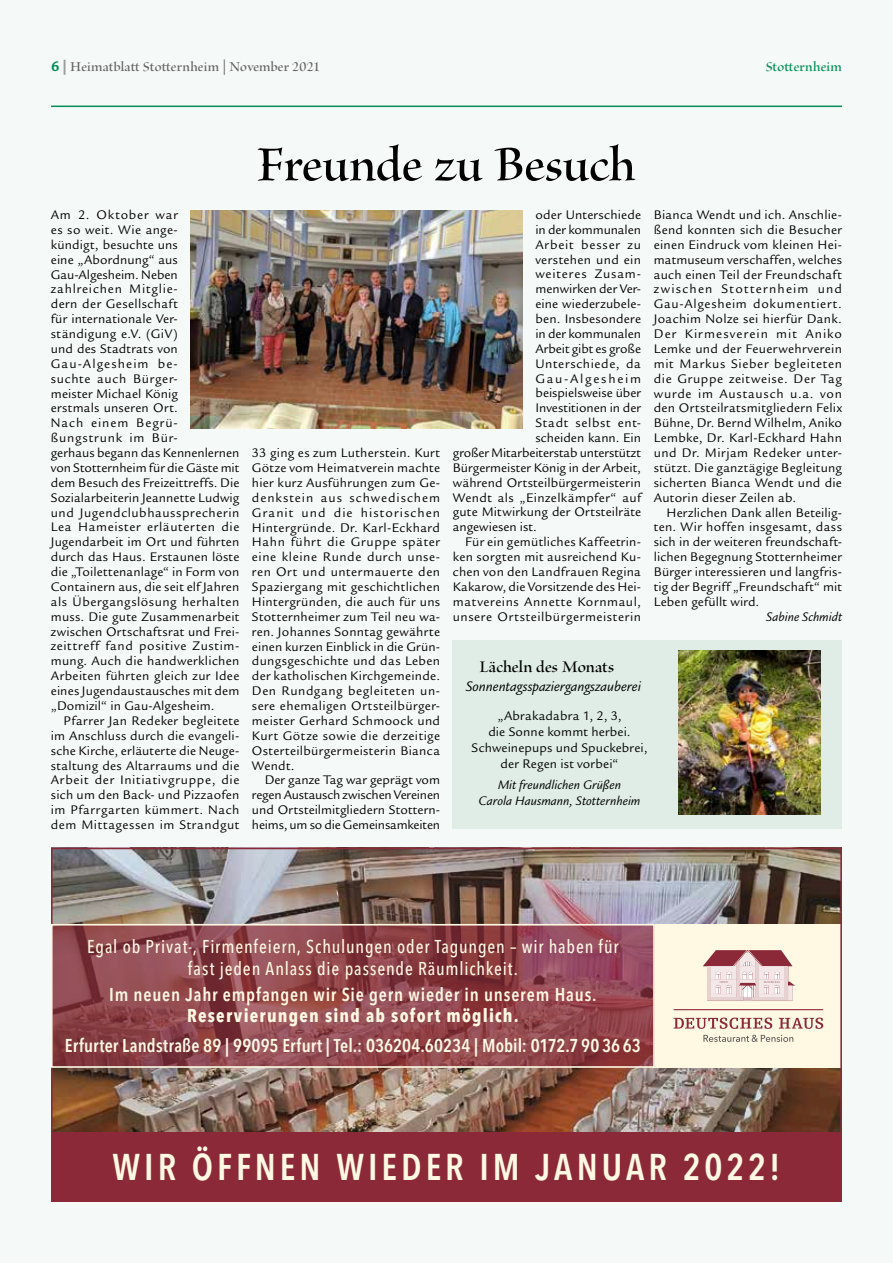
<style>
.page{position:relative;width:893px;height:1263px;background:#f5f9f7}
.page>*{position:absolute;margin:0;border:0;box-sizing:border-box;transform-origin:0 0}
.t1{font:54px "Brioso Pro Semibold Disp";letter-spacing:-.005em;color:#000}
.t2{font:600 condensed 36.9px "Avenir Next LT Pro";letter-spacing:.11em;color:#fff8e3}
.t3{font:500 condensed 18.45px/21.6px "Avenir Next LT Pro";letter-spacing:.045em;color:#fff8e3;text-align:center}
.t4{font:600 condensed 18.45px "Avenir Next LT Pro";letter-spacing:.005em;color:#fff8e3}
.t5{font:600 condensed 18.45px "Avenir Next LT Pro";letter-spacing:.03em;color:#fff8e3}
.t6{font:700 condensed 18.45px "Avenir Next LT Pro";letter-spacing:.065em;color:#fff8e3}
.t7{font:18px "Brioso Pro Semibold Disp";color:#000}
.t8{font:15px "Brioso Pro Semibold Disp";letter-spacing:.005em;color:#646363}
.t9{font:italic 15px "Legacy Sans Std";color:#000}
.t10{font:15px "Brioso Pro Semibold Disp";letter-spacing:.015em;color:#008d58}
.t11{font:13.5px/14.9px "Legacy Sans Std";letter-spacing:.02em;color:#000;text-align:justify}
.t12{font:13.5px "Legacy Sans Std";color:#000}
.t13{font:13.5px "Legacy Sans Std";letter-spacing:-.005em;color:#000}
.t14{font:italic 13.5px/16.2px "Legacy Sans Std";letter-spacing:.005em;color:#000;text-align:center}
.t15{font:13.5px "Legacy Sans Std";letter-spacing:.05em;color:#000}
.t16{font:13.5px "Legacy Sans Std";letter-spacing:.045em;color:#000}
.t17{font:13.5px "Legacy Sans Std";letter-spacing:.065em;color:#000}
.t18{font:13.5px "Legacy Sans Std";letter-spacing:.13em;color:#000}
.s1{font-family:"Legacy Sans Std";font-weight:700;color:#008d58}
.s2{font-family:"Legacy Sans Std";font-weight:700;color:#9d9d9c}
</style>
<div class="page">
<img style="left:54px;top:851px;width:785px;height:280px">
<div style="left:653px;top:924px;width:189px;height:144px;background:#fff8e3"></div>
<svg style="left:674px;top:1017px;width:98px;height:12px"></svg>
<svg style="left:779px;top:1017px;width:44px;height:12px"></svg>
<hr style="left:674px;top:1009px;width:149px;height:1px;background:#8b2939">
<svg style="left:703px;top:1035px;width:90px;height:7px"></svg>
<svg style="left:703px;top:950px;width:92px;height:50px"></svg>
<div style="left:51px;top:1131px;width:791px;height:70px;background:#8b2939"></div>
<svg style="left:54px;top:927px;width:598px;height:138px"></svg>
<div style="left:51px;top:924px;width:604px;height:144px;border:2px solid #fff8e3"></div>
<img style="left:191px;top:210px;width:332px;height:218px">
<div style="left:453px;top:641px;width:389px;height:188px;background:#dfede6"></div>
<img style="left:679px;top:651px;width:141px;height:163px">
<hr style="left:51px;top:106px;width:791px;height:1px;background:#008d58">
<p class="t8" style="left:51px;top:59px;width:271px"><span class="s1">6</span><span class="s2">|</span>Heimatblatt Stotternheim | November 2021</p>
<p class="t10" style="left:766px;top:59px;width:78px">Stotternheim</p>
<p class="t11" style="left:51px;top:207px;width:190px;text-align:left">Am 2. Oktober war<br>es so weit. Wie ange-<br>kündigt, besuchte uns<br>eine „Abordnung“ aus<br>Gau-Algesheim. Neben zahlreichen Mitglie-<br>dern der Gesellschaft<br>für internationale Ver&shy;ständigung e.V. (GiV)<br>und des Stadtrats von<br>Gau-Algesheim be-<br>suchte auch Bürger-<br>meister Michael König<br>erstmals unseren Ort.<br>Nach einem Begrü&shy;ßungstrunk im Bür-<br>gerhaus begann das Kennenlernen von Stotternheim für die Gäste mit dem Besuch des Freizeittreffs. Die<br>Sozialarbeiterin Jeannette Ludwig und Jugendclubhaussprecherin<br>Lea Hameister erläuterten die<br>Jugendarbeit im Ort und führten durch das Haus. Erstaunen löste die „Toilettenanlage“ in Form von<br>Containern aus, die seit elf Jahren als Übergangslösung herhalten muss. Die gute Zusammenarbeit zwischen Ortschaftsrat und Frei&shy;zeittreff fand positive Zustim&shy;mung. Auch die handwerklichen<br>Arbeiten führten gleich zur Idee eines Jugendaustausches mit dem „Domizil“ in Gau-Algesheim.</p>
<p class="t11" style="left:51px;top:713px;width:190px;text-indent:13px">Pfarrer Jan Redeker begleitete im Anschluss durch die evangeli&shy;sche Kirche, erläuterte die Neuge&shy;staltung des Altarraums und die Arbeit der Initiativgruppe, die sich um den Back- und Pizzaofen im Pfarrgarten kümmert. Nach dem Mittagessen im Strandgut</p>
<h1 class="t1" style="left:257px;top:136px;width:381px">Freunde zu Besuch</h1>
<p class="t11" style="left:252px;top:446px;width:190px">33 ging es zum Lutherstein. Kurt Götze vom Heimatverein machte hier kurz Ausführungen zum Ge&shy;denkstein aus schwedischem Granit und die historischen Hintergründe. Dr. Karl-Eckhard Hahn führt die Gruppe später eine kleine Runde durch unse&shy;ren Ort und untermauerte den Spaziergang mit geschichtlichen Hintergründen, die auch für uns Stotternheimer zum Teil neu wa&shy;ren. Johannes Sonntag gewährte einen kurzen Einblick in die Grün&shy;dungsgeschichte und das Leben der katholischen Kirchgemeinde.<br>Den Rundgang begleiteten un&shy;sere ehemaligen Ortsteilbürger&shy;meister Gerhard Schmoock und Kurt Götze sowie die derzeitige Osterteilbürgermeisterin Bianca Wendt.</p>
<p class="t11" style="left:252px;top:773px;width:190px;text-indent:13px">Der ganze Tag war geprägt vom regen Austausch zwischen Vereinen und Ortsteilmitgliedern Stottern&shy;heims, um so die Gemeinsamkeiten</p>
<p class="t11" style="left:535px;top:207px;width:107px">oder Unterschiede</p>
<p class="t13" style="left:535px;top:222px;width:107px">in der kommunalen</p>
<p class="t17" style="left:535px;top:237px;width:107px">Arbeit besser zu</p>
<p class="t11" style="left:535px;top:252px;width:107px">verstehen und ein</p>
<p class="t17" style="left:535px;top:266px;width:107px">weiteres Zusam-</p>
<p class="t11" style="left:535px;top:282px;width:107px">menwirken der Ver-</p>
<p class="t11" style="left:535px;top:297px;width:107px">eine wiederzubele-</p>
<p class="t11" style="left:535px;top:311px;width:107px">ben. Insbesondere</p>
<p class="t13" style="left:535px;top:326px;width:107px">in der kommunalen</p>
<p class="t12" style="left:535px;top:341px;width:107px">Arbeit gibt es große</p>
<p class="t16" style="left:535px;top:356px;width:107px">Unterschiede, da</p>
<p class="t18" style="left:535px;top:371px;width:107px">Gau-Algesheim</p>
<p class="t12" style="left:535px;top:385px;width:107px">beispielsweise über</p>
<p class="t12" style="left:535px;top:400px;width:107px">Investitionen in der</p>
<p class="t15" style="left:535px;top:415px;width:107px">Stadt selbst ent-</p>
<p class="t11" style="left:535px;top:430px;width:107px">scheiden kann. Ein</p>
<p class="t13" style="left:453px;top:445px;width:190px">großer Mitarbeiterstab unterstützt</p>
<p class="t12" style="left:453px;top:460px;width:190px">Bürgermeister König in der Arbeit,</p>
<p class="t11" style="left:453px;top:475px;width:190px">während Ortsteilbürgermeisterin</p>
<p class="t11" style="left:453px;top:490px;width:190px">Wendt als „Einzelkämpfer“ auf</p>
<p class="t11" style="left:453px;top:505px;width:190px">gute Mitwirkung der Ortsteilräte</p>
<p class="t11" style="left:453px;top:520px;width:85px">angewiesen ist.</p>
<p class="t11" style="left:466px;top:535px;width:177px">Für ein gemütliches Kaffeetrin-</p>
<p class="t11" style="left:453px;top:549px;width:190px">ken sorgten mit ausreichend Ku-</p>
<p class="t11" style="left:453px;top:564px;width:190px">chen von den Landfrauen Regina</p>
<p class="t11" style="left:453px;top:579px;width:190px">Kakarow, die Vorsitzende des Hei-</p>
<p class="t16" style="left:453px;top:594px;width:190px">matvereins Annette Kornmaul,</p>
<p class="t15" style="left:453px;top:609px;width:190px">unsere Ortsteilbürgermeisterin</p>
<p class="t11" style="left:654px;top:207px;width:190px">Bianca Wendt und ich. Anschlie&shy;ßend konnten sich die Besucher einen Eindruck vom kleinen Hei&shy;matmuseum verschaffen, welches auch einen Teil der Freundschaft zwischen Stotternheim und Gau-Algesheim dokumentiert.<br>Joachim Nolze sei hierfür Dank.<br>Der Kirmesverein mit Aniko Lemke und der Feuerwehrverein mit Markus Sieber begleiteten die Gruppe zeitweise. Der Tag wurde im Austausch u.a. von den Ortsteilratsmitgliedern Felix Bühne, Dr. Bernd Wilhelm, Aniko Lembke, Dr. Karl-Eckhard Hahn und Dr. Mirjam Redeker unter&shy;stützt. Die ganztägige Begleitung sicherten Bianca Wendt und die Autorin dieser Zeilen ab.</p>
<p class="t11" style="left:654px;top:505px;width:190px;text-indent:13px">Herzlichen Dank allen Beteilig&shy;ten. Wir hoffen insgesamt, dass sich in der weiteren freundschaft&shy;lichen Begegnung Stotternheimer Bürger interessieren und langfris&shy;tig der Begriff „Freundschaft“ mit Leben gefüllt wird.</p>
<p class="t14" style="left:766px;top:609px;width:77px">Sabine Schmidt</p>
<h3 class="t7" style="left:480px;top:657px;width:136px">Lächeln des Monats</h3>
<p class="t9" style="left:466px;top:678px;width:177px">Sonnentagsspaziergangszauberei</p>
<p class="t11" style="left:472px;top:707px;width:177px;line-height:16.2px;text-align:center">„Abrakadabra 1, 2, 3,<br>die Sonne kommt herbei.<br>Schweinepups und Spuckebrei, der Regen ist vorbei“</p>
<p class="t14" style="left:479px;top:776px;width:163px">Mit freundlichen Grüßen<br>Carola Hausmann, Stotternheim</p>
<h3 class="t3" style="left:87px;top:936px;width:533px">Egal ob Privat-, Firmenfeiern, Schulungen oder Tagungen – wir haben für fast jeden Anlass die passende Räumlichkeit.</h3>
<h3 class="t5" style="left:109px;top:983px;width:489px">Im neuen Jahr empfangen wir Sie gern wieder in unserem Haus.</h3>
<h3 class="t6" style="left:187px;top:1004px;width:333px">Reservierungen sind ab sofort möglich.</h3>
<h3 class="t4" style="left:65px;top:1035px;width:578px">Erfurter Landstraße 89 | 99095 Erfurt | Tel.: 036204.60234 | Mobil: 0172.7 90 36 63</h3>
<h2 class="t2" style="left:112px;top:1145px;width:669px">WIR ÖFFNEN WIEDER IM JANUAR 2022!</h2>
</div>
